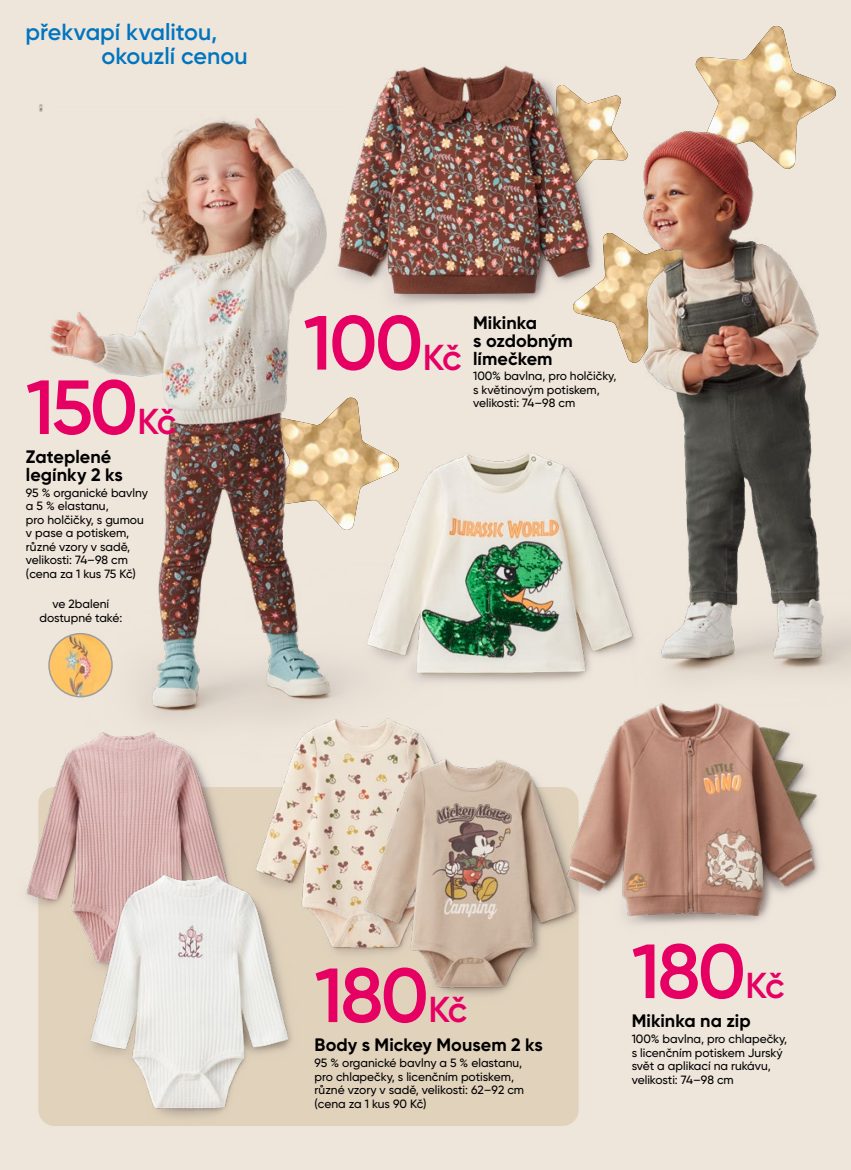
<style>
.page{position:relative;width:851px;height:1170px;background:#fff}
.page>*{position:absolute;margin:0;border:0;box-sizing:border-box;transform-origin:0 0}
.t1{font:600 76.5px "Gilroy";letter-spacing:-.035em;color:#e60064}
.t2{font:600 23.25px/24px "Gilroy";color:#0075bf}
.t3{font:700 18px/18px "Gilroy";color:#000}
.t4{font:500 12px/13.5px "Gilroy";color:#000}
.s1{font-size:36px}
</style>
<div class="page">
<div style="left:0;top:0;width:850px;height:1169px;background:#eee5db"></div>
<svg style="left:38px;top:104px;width:5px;height:3px"></svg>
<div style="left:38px;top:787px;width:540px;height:338px;background:#e1d2bc;border-radius:16px"></div>
<img style="left:695px;top:26px;width:141px;height:69px">
<img style="left:39px;top:107px;width:323px;height:599px">
<img style="left:825px;top:95px;width:25px;height:576px">
<img style="left:617px;top:95px;width:208px;height:581px">
<img style="left:357px;top:439px;width:293px;height:260px">
<img style="left:324px;top:65px;width:293px;height:267px">
<img style="left:145px;top:706px;width:95px;height:11px">
<img style="left:26px;top:717px;width:199px;height:189px">
<img style="left:240px;top:699px;width:122px;height:6px">
<img style="left:240px;top:705px;width:184px;height:250px">
<img style="left:349px;top:738px;width:80px;height:7px">
<img style="left:349px;top:745px;width:230px;height:267px">
<img style="left:71px;top:854px;width:237px;height:7px">
<img style="left:71px;top:861px;width:237px;height:265px">
<img style="left:554px;top:680px;width:96px;height:8px">
<img style="left:554px;top:688px;width:265px;height:254px">
<img style="left:49px;top:633px;width:63px;height:63px;border-radius:31px">
<div style="left:48px;top:633px;width:65px;height:64px;border:2px solid #9d9d9c;border-radius:50%"></div>
<h2 class="t2" style="left:101px;top:20px;width:147px;text-indent:-76px">překvapí kvalitou, okouzlí cenou</h2>
<h1 class="t1" style="left:26px;top:360px;width:152px">150 <span class="s1">Kč</span></h1>
<h3 class="t3" style="left:26px;top:448px;width:98px">Zateplené legínky 2 ks</h3>
<p class="t4" style="left:26px;top:486px;width:123px">95 % organické bavlny a 5 % elastanu,<br>pro holčičky, s gumou v pase a potiskem, různé vzory v sadě, velikosti: 74–98 cm (cena za 1 kus 75 Kč)</p>
<p class="t4" style="left:39px;top:597px;width:84px;text-align:center">ve 2balení dostupné také:</p>
<h1 class="t1" style="left:303px;top:295px;width:160px">100 <span class="s1">Kč</span></h1>
<h3 class="t3" style="left:473px;top:313px;width:101px">Mikinka<br>s ozdobným límečkem</h3>
<p class="t4" style="left:473px;top:369px;width:145px">100% bavlna, pro holčičky, s květinovým potiskem, velikosti: 74–98 cm</p>
<h1 class="t1" style="left:314px;top:947px;width:154px">180 <span class="s1">Kč</span></h1>
<h3 class="t3" style="left:314px;top:1035px;width:230px">Body s Mickey Mousem 2 ks</h3>
<p class="t4" style="left:314px;top:1055px;width:211px">95 % organické bavlny a 5 % elastanu, pro chlapečky, s licenčním potiskem, různé vzory v sadě, velikosti: 62–92 cm (cena za 1 kus 90 Kč)</p>
<h1 class="t1" style="left:631px;top:923px;width:154px">180 <span class="s1">Kč</span></h1>
<h3 class="t3" style="left:631px;top:1011px;width:120px">Mikinka na zip</h3>
<p class="t4" style="left:631px;top:1031px;width:157px">100% bavlna, pro chlapečky, s licenčním potiskem Jurský svět a aplikací na rukávu, velikosti: 74–98 cm</p>
</div>
